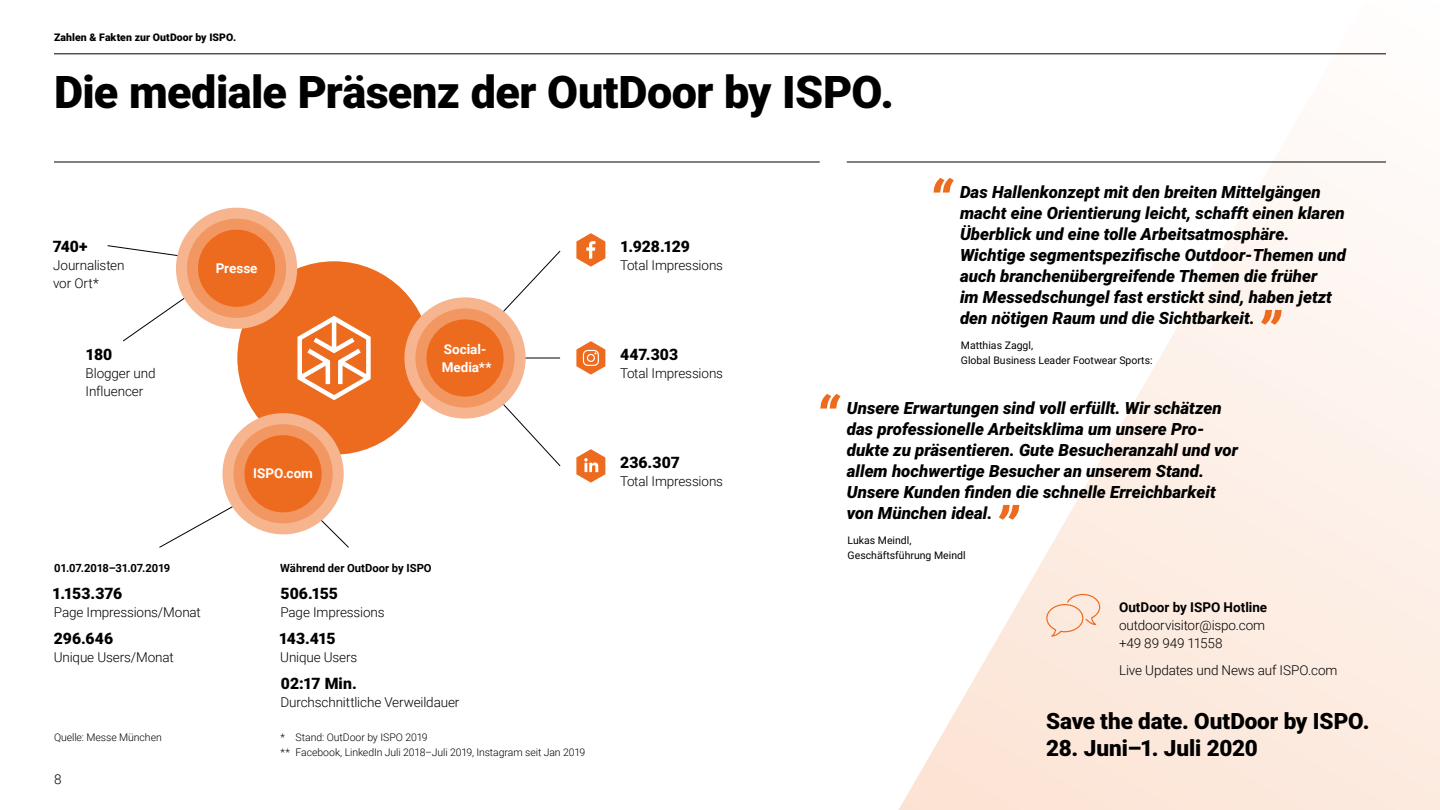
<style>
.page{position:relative;width:1440px;height:810px;background:#fff}
.page>*{position:absolute;margin:0;border:0;box-sizing:border-box;transform-origin:0 0}
.t1{font:italic 900 56.25px "Roboto";color:#ed6b1e}
.t2{font:900 45px "Roboto";letter-spacing:-.015em;color:#000}
.t3{font:900 22.5px "Roboto";letter-spacing:-.005em;color:#000}
.t4{font:italic 900 16.88px/21px "Roboto";color:#000}
.t5{font:900 15.75px "Roboto";color:#000}
.t6{font:300 13.5px/18px "Roboto";letter-spacing:-.01em;color:#000}
.t7{font:700 13.5px/18px "Roboto";color:#fff}
.t8{font:700 13.5px "Roboto";color:#000}
.t9{font:700 11.25px "Roboto";color:#000}
.t10{font:700 11.25px "Roboto";letter-spacing:-.025em;color:#000}
.t11{font:300 10.5px/15px "Roboto";letter-spacing:-.01em;color:#000}
.t12{font:10.5px/15px "Roboto";color:#000}
.t13{font:900 10.5px "Roboto";letter-spacing:.005em;color:#000}
</style>
<div class="page">
<svg style="left:898px;top:53px;width:542px;height:757px"></svg>
<hr style="left:54px;top:54px;width:1332px;height:1px;background:#000">
<svg style="left:107px;top:245px;width:122px;height:97px"></svg>
<svg style="left:159px;top:481px;width:190px;height:67px"></svg>
<div style="left:237px;top:261px;width:194px;height:194px;background:#ed6b1e;border-radius:50%"></div>
<svg style="left:297px;top:316px;width:74px;height:84px"></svg>
<svg style="left:576px;top:233px;width:29px;height:34px"></svg>
<svg style="left:576px;top:449px;width:29px;height:34px"></svg>
<svg style="left:576px;top:341px;width:29px;height:34px"></svg>
<svg style="left:485px;top:250px;width:76px;height:216px"></svg>
<div style="left:176px;top:208px;width:121px;height:121px;background:#f6b58f;border-radius:50%"></div>
<div style="left:187px;top:219px;width:99px;height:99px;background:#f29761;border-radius:50%"></div>
<div style="left:198px;top:230px;width:77px;height:77px;background:#ed6b1e;border-radius:50%"></div>
<div style="left:222px;top:413px;width:122px;height:121px;background:#f6b58f;border-radius:50%"></div>
<div style="left:233px;top:424px;width:100px;height:99px;background:#f29761;border-radius:50%"></div>
<div style="left:245px;top:435px;width:77px;height:77px;background:#ed6b1e;border-radius:50%"></div>
<div style="left:404px;top:297px;width:122px;height:122px;background:#f6b58f;border-radius:50%"></div>
<div style="left:415px;top:308px;width:100px;height:100px;background:#f29761;border-radius:50%"></div>
<div style="left:426px;top:319px;width:78px;height:78px;background:#ed6b1e;border-radius:50%"></div>
<hr style="left:54px;top:162px;width:766px;height:1px;background:#000">
<hr style="left:847px;top:162px;width:539px;height:1px;background:#000">
<svg style="left:1046px;top:594px;width:54px;height:43px;background:#faddcb"></svg>
<p class="t13" style="left:54px;top:29px;width:184px">Zahlen &amp; Fakten zur OutDoor by ISPO.</p>
<h2 class="t2" style="left:54px;top:60px;width:842px">Die mediale Präsenz der OutDoor by ISPO.</h2>
<p class="t5" style="left:53px;top:235px;width:37px">740+</p>
<p class="t6" style="left:53px;top:256px;width:73px">Journalisten vor Ort*</p>
<p class="t5" style="left:86px;top:343px;width:28px">180</p>
<p class="t6" style="left:86px;top:364px;width:71px">Blogger und<br>Influencer</p>
<p class="t7" style="left:216px;top:258px;width:43px">Presse</p>
<p class="t7" style="left:253px;top:463px;width:61px">ISPO.com</p>
<p class="t7" style="left:442px;top:340px;width:51px">Social-<br>Media**</p>
<p class="t10" style="left:54px;top:560px;width:118px">01.07.2018–31.07.2019</p>
<p class="t5" style="left:52px;top:582px;width:72px">1.153.376</p>
<p class="t6" style="left:54px;top:602px;width:149px">Page Impressions/Monat</p>
<p class="t5" style="left:54px;top:627px;width:61px">296.646</p>
<p class="t6" style="left:54px;top:647px;width:121px">Unique Users/Monat</p>
<p class="t9" style="left:280px;top:560px;width:153px">Während der OutDoor by ISPO</p>
<p class="t5" style="left:281px;top:582px;width:59px">506.155</p>
<p class="t6" style="left:280px;top:602px;width:106px">Page Impressions</p>
<p class="t5" style="left:279px;top:627px;width:58px">143.415</p>
<p class="t6" style="left:280px;top:647px;width:79px">Unique Users</p>
<p class="t5" style="left:281px;top:672px;width:78px">02:17 Min.</p>
<p class="t6" style="left:280px;top:692px;width:181px">Durchschnittliche Verweildauer</p>
<p class="t11" style="left:54px;top:729px;width:109px">Quelle: Messe München</p>
<p class="t11" style="left:280px;top:729px;width:306px">* Stand: OutDoor by ISPO 2019<br>** Facebook, LinkedIn Juli 2018–Juli 2019, Instagram seit Jan 2019</p>
<p class="t6" style="left:54px;top:770px;width:9px">8</p>
<p class="t5" style="left:620px;top:235px;width:71px">1.928.129</p>
<p class="t6" style="left:620px;top:256px;width:104px">Total Impressions</p>
<p class="t5" style="left:620px;top:343px;width:60px">447.303</p>
<p class="t6" style="left:620px;top:364px;width:104px">Total Impressions</p>
<p class="t5" style="left:620px;top:451px;width:61px">236.307</p>
<p class="t6" style="left:620px;top:472px;width:104px">Total Impressions</p>
<h1 class="t1" style="left:928px;top:162px;width:25px">“</h1>
<p class="t4" style="left:960px;top:181px;width:388px">Das Hallenkonzept mit den breiten Mittelgängen macht eine Orientierung leicht, schafft einen klaren Überblick und eine tolle Arbeitsatmosphäre.<br>Wichtige segmentspezifische Outdoor-Themen und auch branchenübergreifende Themen die früher<br>im Messedschungel fast erstickt sind, haben jetzt den nötigen Raum und die Sichtbarkeit.</p>
<p class="t12" style="left:961px;top:337px;width:193px">Matthias Zaggl,<br>Global Business Leader Footwear Sports:</p>
<h1 class="t1" style="left:1257px;top:293px;width:25px">”</h1>
<h1 class="t1" style="left:815px;top:378px;width:25px">“</h1>
<p class="t4" style="left:847px;top:397px;width:393px">Unsere Erwartungen sind voll erfüllt. Wir schätzen das professionelle Arbeitsklima um unsere Pro&shy;dukte zu präsentieren. Gute Besucheranzahl und vor allem hochwertige Besucher an unserem Stand.<br>Unsere Kunden finden die schnelle Erreichbarkeit von München ideal.</p>
<p class="t12" style="left:848px;top:532px;width:120px">Lukas Meindl,<br>Geschäftsführung Meindl</p>
<h1 class="t1" style="left:994px;top:488px;width:25px">”</h1>
<p class="t8" style="left:1119px;top:598px;width:150px">OutDoor by ISPO Hotline</p>
<p class="t6" style="left:1119px;top:616px;width:148px">outdoorvisitor@ispo.com +49 89 949 11558</p>
<p class="t6" style="left:1119px;top:661px;width:220px">Live Updates und News auf ISPO.com</p>
<h3 class="t3" style="left:1046px;top:705px;width:325px">Save the date. OutDoor by ISPO.</h3>
<h3 class="t3" style="left:1046px;top:732px;width:213px">28. Juni–1. Juli 2020</h3>
</div>
